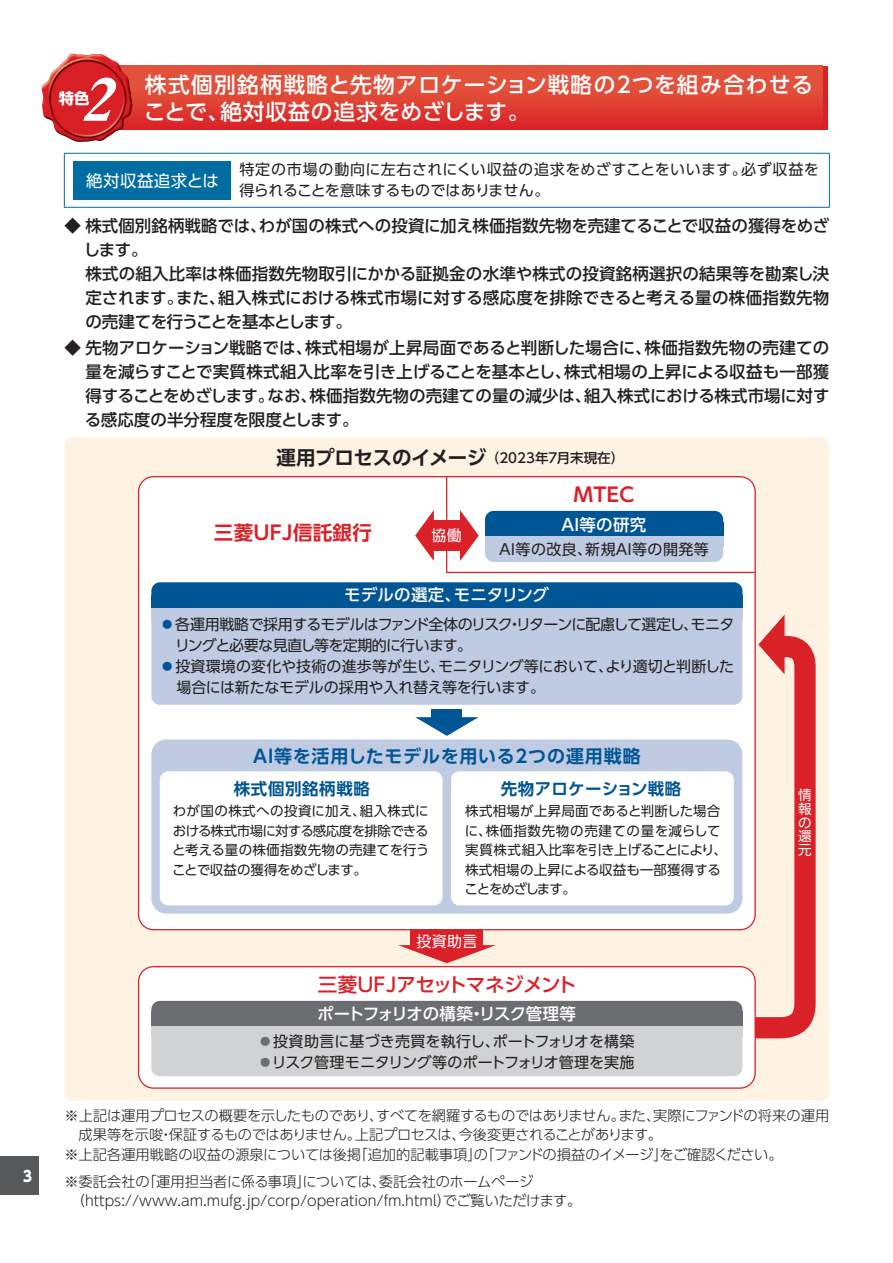
<style>
.page{position:relative;width:893px;height:1263px;background:#fff}
.page>*{position:absolute;margin:0;border:0;box-sizing:border-box;transform-origin:0 0}
.t1{font:italic 58.5px "Midashi Min Pr 5 MA31";color:#fff;scale:1.04 1}
.t2{font:500 21.75px/27.8px "UD Shin Go Pro";letter-spacing:.04em;color:#fff}
.t3{font:500 19.5px "UD Shin Go Pro";letter-spacing:-.07em;color:#da2128}
.t4{font:700 19.5px "UD Shin Go Pro De";letter-spacing:-.03em;color:#da2128}
.t5{font:700 19.5px "UD Shin Go Pro De";letter-spacing:.015em;color:#da2128}
.t6{font:700 18px "UD Shin Go Pro De";letter-spacing:.035em;color:#005594}
.t7{font:500 16.5px/24px "UD Shin Go Pro";color:#231f20}
.t8{font:500 16.5px "UD Shin Go Pro";letter-spacing:.005em;color:#fff}
.t9{font:500 16.5px "UD Shin Go Pro";letter-spacing:-.04em;color:#fff}
.t10{font:700 16.5px "UD Shin Go Pro De";letter-spacing:.015em;color:#005594}
.t11{font:700 16.5px "UD Shin Go Pro De";letter-spacing:.035em;color:#005594}
.t12{font:16.5px "UD Shin Go Pro";letter-spacing:.025em;color:#fff}
.t13{font:700 15.3px "UD Shin Go Pro";color:#fff}
.t14{font:15px/21px "UD Shin Go Pro";letter-spacing:-.02em;color:#231f20}
.t15{font:15px/21px "UD Shin Go Pro";letter-spacing:-.05em;color:#231f20}
.t16{font:15px/21px "UD Shin Go Pro";letter-spacing:.02em;color:#231f20}
.t17{font:15px "UD Shin Go Pro";letter-spacing:.005em;color:#231f20}
.t18{font:15px "UD Shin Go Pro";letter-spacing:.025em;color:#231f20}
.t19{font:15px "UD Shin Go Pro";letter-spacing:.025em;color:#fff}
.t20{font:800 15px "UD Shin Go Pro";color:#fff;scale:.9 1}
.t21{font:300 14.25px/19.5px "UD Shin Go Pro";letter-spacing:-.01em;color:#231f20}
.t22{font:300 14.25px "UD Shin Go Pro";letter-spacing:-.03em;color:#231f20}
.t23{font:13.5px/19.5px "UD Shin Go Pro";color:#231f20;text-align:justify}
.t24{font:500 13.5px "UD Shin Go Pro";color:#231f20}
.t25{font:13.5px/13.6px "UD Shin Go Pro";color:#fff;text-align:justify}
.s1{font-family:"UD Shin Go Pro De";font-weight:700;font-size:19.5px}
.s2{color:#005594}
.s3{color:#6c6d70}
</style>
<div class="page">
<div style="left:64px;top:438px;width:765px;height:662px;background:#fef2e3;border-radius:9px"></div>
<div style="left:139px;top:477px;width:616px;height:453px;background:#fff;border-radius:15px"></div>
<div style="left:139px;top:967px;width:616px;height:121px;background:#fff;border-radius:15px"></div>
<div style="left:138px;top:966px;width:618px;height:123px;border:1px solid #da2128;border-radius:15px"></div>
<div style="left:151px;top:739px;width:591px;height:175px;background:#bfcbe2;border-radius:15px"></div>
<div style="left:160px;top:771px;width:283px;height:134px;background:#fff;border-radius:9px"></div>
<div style="left:451px;top:771px;width:283px;height:134px;background:#fff;border-radius:9px"></div>
<div style="left:151px;top:1026px;width:591px;height:50px;background:#d1d2d4;border-radius:9px"></div>
<div style="left:151px;top:1001px;width:591px;height:25px;background:#6c6d70;border-radius:9px"></div>
<div style="left:151px;top:1011px;width:591px;height:15px;background:#6c6d70"></div>
<div style="left:151px;top:1026px;width:591px;height:10px;background:#d1d2d4"></div>
<div style="left:151px;top:608px;width:591px;height:97px;background:#bfcbe2;border-radius:9px"></div>
<div style="left:151px;top:582px;width:591px;height:26px;background:#005594;border-radius:9px"></div>
<div style="left:151px;top:595px;width:591px;height:13px;background:#005594"></div>
<div style="left:151px;top:608px;width:591px;height:12px;background:#bfcbe2"></div>
<svg style="left:734px;top:614px;width:82px;height:435px"></svg>
<svg style="left:445px;top:476px;width:311px;height:98px"></svg>
<svg style="left:415px;top:510px;width:19px;height:51px"></svg>
<div style="left:427px;top:520px;width:36px;height:31px;background:#da2128"></div>
<svg style="left:415px;top:717px;width:64px;height:19px"></svg>
<div style="left:432px;top:709px;width:30px;height:14px;background:#005594"></div>
<svg style="left:398px;top:945px;width:98px;height:18px"></svg>
<div style="left:411px;top:930px;width:72px;height:17px;background:#da2128"></div>
<div style="left:0;top:1157px;width:38px;height:38px;background:#57585a"></div>
<div style="left:78px;top:66px;width:744px;height:64px;background:linear-gradient(to bottom,#e45d40,#db2729)"></div>
<hr style="left:824px;top:66px;width:4px;height:64px;background:#da2128">
<img style="left:41px;top:54px;width:92px;height:88px">
<svg style="left:64px;top:153px;width:21px;height:1px"></svg>
<hr style="left:64px;top:154px;width:1px;height:53px;background:#006da2">
<hr style="left:85px;top:153px;width:745px;height:1px;background:#006da2">
<hr style="left:829px;top:154px;width:1px;height:53px;background:#006da2">
<svg style="left:64px;top:207px;width:21px;height:1px"></svg>
<hr style="left:85px;top:207px;width:745px;height:1px;background:#006da2">
<div style="left:74px;top:161px;width:157px;height:38px;background:#006da2"></div>
<p class="t20" style="left:23px;top:1163px;width:11px">3</p>
<h1 class="t1" style="left:81px;top:54px;width:49px">2</h1>
<h2 class="t2" style="left:144px;top:70px;width:671px">株式個別銘柄戦略と先物アロケーション戦略の２つを組み合わせることで、絶対収益の追求をめざします。</h2>
<p class="t13" style="left:59px;top:86px;width:32px">特色</p>
<p class="t12" style="left:86px;top:167px;width:134px">絶対収益追求とは</p>
<p class="t16" style="left:239px;top:159px;width:581px">特定の市場の動向に左右されにくい収益の追求をめざすことをいいます。必ず収益を得られることを意味するものではありません。</p>
<p class="t7" style="left:84px;top:213px;width:747px;text-indent:-20px">◆ 株式個別銘柄戦略では、わが国の株式への投資に加え株価指数先物を売建てることで収益の獲得をめざします。<br>株式の組入比率は株価指数先物取引にかかる証拠金の水準や株式の投資銘柄選択の結果等を勘案し決定されます。また、組入株式における株式市場に対する感応度を排除できると考える量の株価指数先物の売建てを行うことを基本とします。</p>
<p class="t7" style="left:85px;top:335px;width:746px;text-align:justify;text-indent:-21px">◆ 先物アロケーション戦略では、株式相場が上昇局面であると判断した場合に、株価指数先物の売建ての量を減らすことで実質株式組入比率を引き上げることを基本とし、株式相場の上昇による収益も一部獲得することをめざします。なお、株価指数先物の売建ての量の減少は、組入株式における株式市場に対する感応度の半分程度を限度とします。</p>
<p class="t24" style="left:277px;top:447px;width:349px"><span class="s1">運用プロセスのイメージ</span> （2023年７月末現在）</p>
<p class="t5" style="left:574px;top:479px;width:62px">MTEC</p>
<p class="t8" style="left:561px;top:511px;width:86px">AI等の研究</p>
<p class="t18" style="left:498px;top:537px;width:213px">ＡＩ等の改良、新規ＡＩ等の開発等</p>
<p class="t8" style="left:344px;top:582px;width:206px">モデルの選定、モニタリング</p>
<p class="t15" style="left:175px;top:613px;width:561px;text-indent:-15px"><span class="s2">●</span>各運用戦略で採用するモデルはファンド全体のリスク・リターンに配慮して選定し、モニタリングと必要な見直し等を定期的に行います。</p>
<p class="t14" style="left:176px;top:655px;width:559px;text-indent:-16px"><span class="s2">●</span>投資環境の変化や技術の進歩等が生じ、モニタリング等において、より適切と判断した場合には新たなモデルの採用や入れ替え等を行います。</p>
<p class="t4" style="left:214px;top:516px;width:160px">三菱ＵＦＪ信託銀行</p>
<p class="t19" style="left:432px;top:523px;width:32px">協働</p>
<p class="t6" style="left:251px;top:741px;width:391px">ＡＩ等を活用したモデルを用いる2つの運用戦略</p>
<p class="t23" style="left:172px;top:801px;width:259px">わが国の株式への投資に加え、組入株式における株式市場に対する感応度を排除できると考える量の株価指数先物の売建てを行うことで収益の獲得をめざします。</p>
<p class="t11" style="left:234px;top:775px;width:138px">株式個別銘柄戦略</p>
<p class="t10" style="left:501px;top:775px;width:182px">先物アロケーション戦略</p>
<p class="t23" style="left:465px;top:801px;width:264px;text-align:left">株式相場が上昇局面であると判断した場合に、株価指数先物の売建ての量を減らして実質株式組入比率を引き上げることにより、株式相場の上昇による収益も一部獲得することをめざします。</p>
<p class="t19" style="left:416px;top:929px;width:63px">投資助言</p>
<p class="t3" style="left:318px;top:969px;width:260px">三菱ＵＦＪアセットマネジメント</p>
<p class="t9" style="left:317px;top:1001px;width:260px">ポートフォリオの構築・リスク管理等</p>
<p class="t17" style="left:258px;top:1029px;width:378px"><span class="s3">●</span>投資助言に基づき売買を執行し、ポートフォリオを構築</p>
<p class="t14" style="left:258px;top:1052px;width:378px"><span class="s3">●</span>リスク管理モニタリング等のポートフォリオ管理を実施</p>
<p class="t25" style="left:798px;top:788px;width:15px">情報の還元</p>
<p class="t21" style="left:64px;top:1105px;width:767px">※上記は運用プロセスの概要を示したものであり、すべてを網羅するものではありません。また、実際にファンドの将来の運用</p>
<p class="t22" style="left:79px;top:1123px;width:585px">成果等を示唆・保証するものではありません。上記プロセスは、今後変更されることがあります。</p>
<p class="t21" style="left:64px;top:1144px;width:720px">※上記各運用戦略の収益の源泉については後掲「追加的記載事項」の「ファンドの損益のイメージ」をご確認ください。</p>
<p class="t21" style="left:71px;top:1171px;width:512px;text-indent:-6px">※委託会社の「運用担当者に係る事項」については、委託会社のホームページ（https://www.am.mufg.jp/corp/operation/fm.html）でご覧いただけます。</p>
</div>
